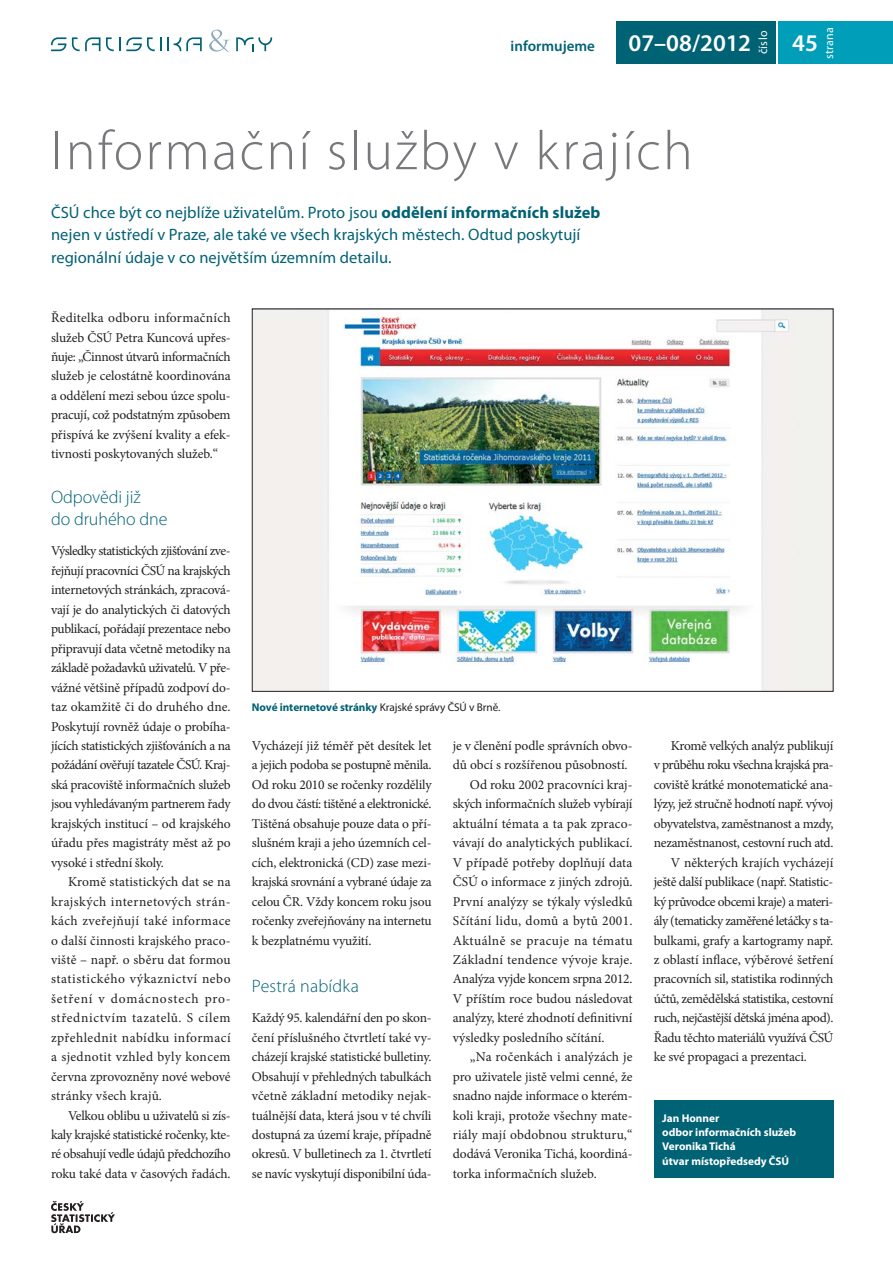
<style>
.page{position:relative;width:893px;height:1263px;background:#fff}
.page>*{position:absolute;margin:0;border:0;box-sizing:border-box;transform-origin:0 0}
.t1{font:300 55.5px "Myriad Pro";letter-spacing:.04em;color:#77787b}
.t2{font:600 24px "Myriad Pro";color:#fff}
.t3{font:300 18px/22.5px "Myriad Pro";letter-spacing:-.005em;color:#006275}
.t4{font:16.5px/22.5px "Myriad Pro";letter-spacing:.005em;color:#006275}
.t5{font:600 15px "Myriad Pro";color:#006275}
.t6{font:13.5px/19.5px "Minion Pro";letter-spacing:-.015em;color:#231f20;text-align:justify}
.t7{font:13.5px "Minion Pro";letter-spacing:.01em;color:#231f20}
.t8{font:13.5px "Minion Pro";letter-spacing:-.04em;color:#231f20}
.t9{font:13.5px "Minion Pro";letter-spacing:-.035em;color:#231f20}
.t10{font:13.5px "Minion Pro";letter-spacing:.015em;color:#231f20}
.t11{font:13.5px "Minion Pro";letter-spacing:.025em;color:#231f20}
.t12{font:13.5px "Minion Pro";letter-spacing:.005em;color:#231f20}
.t13{font:13.5px "Minion Pro";letter-spacing:.035em;color:#231f20}
.t14{font:12px "Myriad Pro";letter-spacing:.02em;color:#fff}
.t15{font:700 11.25px/14.2px "Myriad Pro";color:#fff}
.t16{font:700 11.25px "Myriad Pro";letter-spacing:-.005em;color:#006275}
.s1{font-weight:700}
.s2{font-weight:400;color:#231f20}
</style>
<div class="page">
<svg style="left:51px;top:1201px;width:64px;height:32px"></svg>
<div style="left:779px;top:21px;width:114px;height:43px;background:#009eb8"></div>
<div style="left:616px;top:21px;width:160px;height:43px;background:#006275"></div>
<svg style="left:51px;top:37px;width:15px;height:14px"></svg>
<svg style="left:168px;top:37px;width:34px;height:14px"></svg>
<svg style="left:236px;top:37px;width:36px;height:14px"></svg>
<svg style="left:72px;top:37px;width:89px;height:14px"></svg>
<svg style="left:209px;top:30px;width:21px;height:22px"></svg>
<div style="left:654px;top:1100px;width:179px;height:78px;background:#006275"></div>
<img style="left:254px;top:311px;width:577px;height:379px">
<p class="t5" style="left:511px;top:40px;width:86px">informujeme</p>
<h2 class="t2" style="left:629px;top:34px;width:124px">07–08/2012</h2>
<h2 class="t2" style="left:792px;top:34px;width:27px">45</h2>
<p class="t14" style="left:825px;top:59px;width:34px;rotate:-90deg">strana</p>
<p class="t14" style="left:759px;top:54px;width:25px;rotate:-90deg">číslo</p>
<h1 class="t1" style="left:51px;top:130px;width:643px">Informační služby v krajích</h1>
<p class="t4" style="left:51px;top:203px;width:551px">ČSÚ chce být co nejblíže uživatelům. Proto jsou <span class="s1">oddělení informačních služeb </span>nejen v ústředí v Praze, ale také ve všech krajských městech. Odtud poskytují regionální údaje v co největším územním detailu.</p>
<p class="t6" style="left:51px;top:309px;width:181px">Ředitelka odboru informačních služeb ČSÚ Petra Kuncová upřes&shy;ňuje: „Činnost útvarů informačních služeb je celostátně koordinována a oddělení mezi sebou úzce spolu&shy;pracují, což podstatným způsobem přispívá ke zvýšení kvality a efek&shy;tivnosti poskytovaných služeb.“</p>
<h3 class="t3" style="left:51px;top:487px;width:118px">Odpovědi již<br>do druhého dne</h3>
<p class="t6" style="left:51px;top:543px;width:181px">Výsledky statistických zjišťování zve&shy;řejňují pracovníci ČSÚ na krajských internetových stránkách, zpracová&shy;vají je do analytických či datových publikací, pořádají prezentace nebo připravují data včetně metodiky na základě požadavků uživatelů. V pře&shy;vážné většině případů zodpoví do&shy;taz okamžitě či do druhého dne.<br>Poskytují rovněž údaje o probíha&shy;jících statistických zjišťováních a na požádání ověřují tazatele ČSÚ. Kraj&shy;ská pracoviště informačních služeb jsou vyhledávaným partnerem řady krajských institucí – od krajského úřadu přes magistráty měst až po vysoké i střední školy.</p>
<p class="t6" style="left:51px;top:873px;width:181px;text-indent:17px">Kromě statistických dat se na krajských internetových strán&shy;kách zveřejňují také informace o další činnosti krajského praco&shy;viště – např. o sběru dat formou statistického výkaznictví nebo šetření v domácnostech pro&shy;střednictvím tazatelů. S cílem zpřehlednit nabídku informací a sjednotit vzhled byly koncem června zprovozněny nové webové stránky všech krajů.</p>
<p class="t6" style="left:51px;top:1107px;width:181px;text-indent:17px">Velkou oblibu u uživatelů si zís&shy;kaly krajské statistické ročenky, kte&shy;ré obsahují vedle údajů předchozího roku také data v časových řadách.</p>
<p class="t16" style="left:252px;top:703px;width:250px">Nové internetové stránky <span class="s2">Krajské správy ČSÚ v Brně.</span></p>
<p class="t6" style="left:252px;top:737px;width:181px">Vycházejí již téměř pět desítek let a jejich podoba se postupně měnila.<br>Od roku 2010 se ročenky rozdělily do dvou částí: tištěné a elektronické.<br>Tištěná obsahuje pouze data o pří&shy;slušném kraji a jeho územních cel&shy;cích, elektronická (CD) zase mezi&shy;krajská srovnání a vybrané údaje za celou ČR. Vždy koncem roku jsou ročenky zveřejňovány na internetu k bezplatnému využití.</p>
<h3 class="t3" style="left:252px;top:977px;width:108px">Pestrá nabídka</h3>
<p class="t6" style="left:252px;top:1009px;width:181px">Každý 95. kalendářní den po skon&shy;čení příslušného čtvrtletí také vy&shy;cházejí krajské statistické bulletiny.<br>Obsahují v přehledných tabulkách včetně základní metodiky nejak&shy;tuálnější data, která jsou v té chvíli dostupná za území kraje, případně okresů. V bulletinech za 1. čtvrtletí se navíc vyskytují disponibilní úda-</p>
<p class="t6" style="left:453px;top:737px;width:181px">je v členění podle správních obvo-</p>
<p class="t6" style="left:453px;top:756px;width:176px">dů obcí s rozšířenou působností.</p>
<p class="t6" style="left:470px;top:776px;width:164px">Od roku 2002 pracovníci kraj-</p>
<p class="t6" style="left:453px;top:795px;width:181px">ských informačních služeb vybírají</p>
<p class="t7" style="left:453px;top:818px;width:181px">aktuální témata a ta pak zpraco-</p>
<p class="t7" style="left:453px;top:838px;width:181px">vávají do analytických publikací.</p>
<p class="t7" style="left:453px;top:857px;width:181px">V případě potřeby doplňují data</p>
<p class="t6" style="left:453px;top:873px;width:181px">ČSÚ o informace z jiných zdrojů.</p>
<p class="t7" style="left:453px;top:896px;width:181px">První analýzy se týkaly výsledků</p>
<p class="t11" style="left:453px;top:915px;width:181px">Sčítání lidu, domů a bytů 2001.</p>
<p class="t13" style="left:453px;top:935px;width:181px">Aktuálně se pracuje na tématu</p>
<p class="t10" style="left:453px;top:954px;width:181px">Základní tendence vývoje kraje.</p>
<p class="t6" style="left:453px;top:970px;width:181px">Analýza vyjde koncem srpna 2012.</p>
<p class="t6" style="left:453px;top:990px;width:181px">V příštím roce budou následovat</p>
<p class="t6" style="left:453px;top:1009px;width:181px">analýzy, které zhodnotí definitivní</p>
<p class="t6" style="left:453px;top:1029px;width:153px">výsledky posledního sčítání.</p>
<p class="t10" style="left:470px;top:1051px;width:164px">„Na ročenkách i analýzách je</p>
<p class="t6" style="left:453px;top:1068px;width:181px">pro uživatele jistě velmi cenné, že</p>
<p class="t6" style="left:453px;top:1087px;width:181px">snadno najde informace o kterém-</p>
<p class="t6" style="left:453px;top:1107px;width:181px">koli kraji, protože všechny mate-</p>
<p class="t7" style="left:453px;top:1129px;width:181px">riály mají obdobnou strukturu,“</p>
<p class="t6" style="left:453px;top:1145px;width:181px">dodává Veronika Tichá, koordiná-</p>
<p class="t6" style="left:453px;top:1165px;width:145px">torka informačních služeb.</p>
<p class="t6" style="left:671px;top:737px;width:164px">Kromě velkých analýz publikují</p>
<p class="t8" style="left:654px;top:760px;width:181px">v průběhu roku všechna krajská pra-</p>
<p class="t6" style="left:654px;top:776px;width:181px">coviště krátké monotematické ana-</p>
<p class="t6" style="left:654px;top:795px;width:181px">lýzy, jež stručně hodnotí např. vývoj</p>
<p class="t6" style="left:654px;top:815px;width:181px">obyvatelstva, zaměstnanost a mzdy,</p>
<p class="t6" style="left:654px;top:834px;width:181px">nezaměstnanost, cestovní ruch atd.</p>
<p class="t12" style="left:671px;top:857px;width:164px">V některých krajích vycházejí</p>
<p class="t6" style="left:654px;top:873px;width:181px">ještě další publikace (např. Statistic-</p>
<p class="t9" style="left:654px;top:896px;width:181px">ký průvodce obcemi kraje) a materi-</p>
<p class="t9" style="left:654px;top:915px;width:181px">ály (tematicky zaměřené letáčky s ta-</p>
<p class="t6" style="left:654px;top:931px;width:181px">bulkami, grafy a kartogramy např.</p>
<p class="t6" style="left:654px;top:951px;width:181px">z oblastí inflace, výběrové šetření</p>
<p class="t6" style="left:654px;top:970px;width:181px">pracovních sil, statistika rodinných</p>
<p class="t6" style="left:654px;top:990px;width:181px">účtů, zemědělská statistika, cestovní</p>
<p class="t8" style="left:654px;top:1013px;width:181px">ruch, nejčastější dětská jména apod).</p>
<p class="t6" style="left:654px;top:1029px;width:181px">Řadu těchto materiálů využívá ČSÚ</p>
<p class="t6" style="left:654px;top:1048px;width:155px">ke své propagaci a prezentaci.</p>
<p class="t15" style="left:662px;top:1112px;width:135px">Jan Honner<br>odbor informačních služeb<br>Veronika Tichá<br>útvar místopředsedy ČSÚ</p>
</div>
